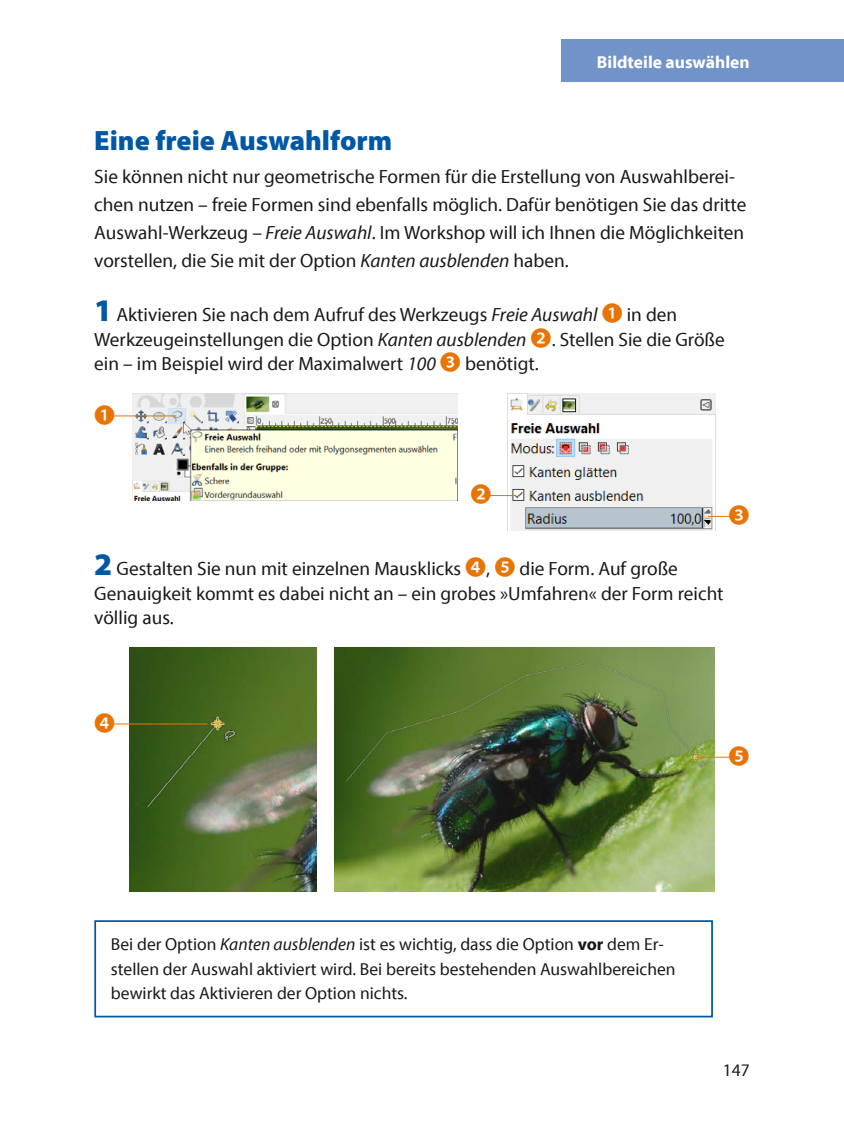
<style>
.page{position:relative;width:844px;height:1141px;background:#fff}
.page>*{position:absolute;margin:0;border:0;box-sizing:border-box;transform-origin:0 0}
.t1{font:900 28px "Myriad Pro";color:#0058a4}
.t2{font:21px "Koz Go Pr 6 N";color:#e87404}
.t3{font:19.25px/24.5px "Myriad Pro";color:#1a171c}
.t4{font:17.5px/24.5px "Myriad Pro";color:#1a171c}
.t5{font:700 17.5px "Myriad Pro";color:#fff}
.s1{font-style:italic}
.s2{font-weight:900;font-size:31.5px;color:#0058a4}
.s3{font-family:"Koz Go Pr 6 N";font-size:21px;color:#e87404}
.s4{font-weight:700}
</style>
<div class="page">
<div style="left:561px;top:40px;width:282px;height:42px;background:#7293c7"></div>
<img style="left:132px;top:394px;width:326px;height:107px">
<img style="left:507px;top:394px;width:208px;height:137px">
<svg style="left:707px;top:516px;width:25px;height:1px"></svg>
<svg style="left:487px;top:495px;width:28px;height:1px"></svg>
<hr style="left:112px;top:415px;width:64px;height:1px;background:#e87404">
<img style="left:130px;top:648px;width:187px;height:244px">
<img style="left:334px;top:648px;width:380px;height:244px">
<hr style="left:695px;top:757px;width:35px;height:1px;background:#e87404">
<hr style="left:112px;top:724px;width:95px;height:1px;background:#e87404">
<svg style="left:94px;top:920px;width:619px;height:98px"></svg>
<p class="t5" style="left:596px;top:50px;width:154px">Bildteile auswählen</p>
<h1 class="t1" style="left:94px;top:122px;width:299px">Eine freie Auswahlform</h1>
<p class="t3" style="left:94px;top:162px;width:653px;line-height:28px">Sie können nicht nur geometrische Formen für die Erstellung von Auswahlberei&shy;chen nutzen – freie Formen sind ebenfalls möglich. Dafür benötigen Sie das dritte Auswahl-Werkzeug – <span class="s1">Freie Auswahl</span>. Im Workshop will ich Ihnen die Möglichkeiten vorstellen, die Sie mit der Option <span class="s1">Kanten ausblenden</span> haben.</p>
<p class="t3" style="left:94px;top:302px;width:631px"><span class="s2">1</span> Aktivieren Sie nach dem Aufruf des Werkzeugs <span class="s1">Freie Auswahl</span> <span class="s3">❶</span> in den<br>Werkzeugeinstellungen die Option <span class="s1">Kanten ausblenden</span> <span class="s3">❷</span>. Stellen Sie die Größe ein – im Beispiel wird der Maximalwert <span class="s1">100</span> <span class="s3">❸</span> benötigt.</p>
<p class="t2" style="left:94px;top:403px;width:22px">❶</p>
<p class="t2" style="left:470px;top:483px;width:22px">❷</p>
<p class="t2" style="left:728px;top:504px;width:22px">❸</p>
<p class="t3" style="left:94px;top:556px;width:630px"><span class="s2">2</span> Gestalten Sie nun mit einzelnen Mausklicks <span class="s3">❹</span>, <span class="s3">❺</span> die Form. Auf große<br>Genauigkeit kommt es dabei nicht an – ein grobes »Umfahren« der Form reicht völlig aus.</p>
<p class="t2" style="left:94px;top:711px;width:22px">❹</p>
<p class="t2" style="left:728px;top:745px;width:22px">❺</p>
<p class="t4" style="left:111px;top:932px;width:566px">Bei der Option <span class="s1">Kanten ausblenden</span> ist es wichtig, dass die Option <span class="s4">vor</span> dem Er&shy;stellen der Auswahl aktiviert wird. Bei bereits bestehenden Auswahlbereichen bewirkt das Aktivieren der Option nichts.</p>
<p class="t4" style="left:722px;top:1058px;width:28px">147</p>
</div>
